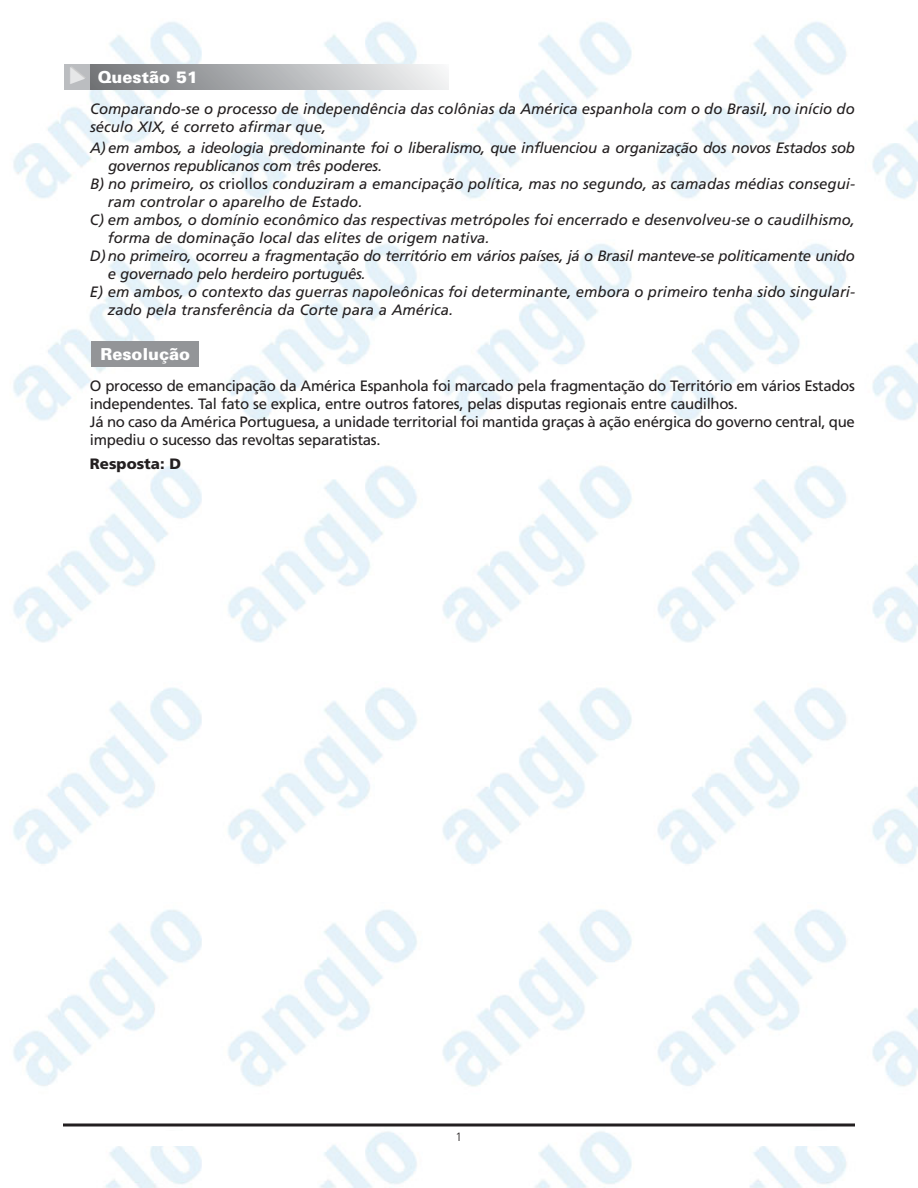
<style>
.page{position:relative;width:918px;height:1188px;background:#fff}
.page>*{position:absolute;margin:0;border:0;box-sizing:border-box;transform-origin:0 0}
.t1{font:900 16.5px "Univers";color:#fff}
.t2{font:italic 15px/18px "Frutiger";color:#231f20}
.t3{font:15px/18px "Frutiger";letter-spacing:-.02em;color:#231f20}
.t4{font:italic 15px "Frutiger";letter-spacing:-.02em;color:#231f20}
.t5{font:900 15px "Frutiger";color:#231f20}
.t6{font:300 12px "Frutiger";color:#231f20}
.s1{font-style:normal}
</style>
<div class="page">
<img style="left:13px;top:22px;width:905px;height:1166px">
<hr style="left:63px;top:1124px;width:792px;height:2px;background:#231f20">
<div style="left:63px;top:1131px;width:144px;height:15px;background:#fff"></div>
<div style="left:747px;top:1131px;width:108px;height:15px;background:#fff"></div>
<div style="left:92px;top:341px;width:108px;height:26px;background:#939598"></div>
<div style="left:89px;top:64px;width:360px;height:26px;background:linear-gradient(to right,#717376,#f3f4f5)"></div>
<div style="left:64px;top:64px;width:26px;height:26px;background:#bbbdc0"></div>
<p class="t1" style="left:98px;top:71px;width:102px">Questão 51</p>
<p class="t2" style="left:90px;top:101px;width:766px">Comparando-se o processo de independência das colônias da América espanhola com o do Brasil, no início do século XIX, é correto afirmar que,</p>
<p class="t4" style="left:90px;top:142px;width:767px">A) em ambos, a ideologia predominante foi o liberalismo, que influenciou a organização dos novos Estados sob</p>
<p class="t4" style="left:108px;top:160px;width:276px">governos republicanos com três poderes.</p>
<p class="t2" style="left:90px;top:176px;width:767px">B) no primeiro, os <span class="s1">criollos</span> conduziram a emancipação política, mas no segundo, as camadas médias consegui-</p>
<p class="t2" style="left:108px;top:194px;width:256px">ram controlar o aparelho de Estado.</p>
<p class="t2" style="left:90px;top:212px;width:767px">C) em ambos, o domínio econômico das respectivas metrópoles foi encerrado e desenvolveu-se o caudilhismo,</p>
<p class="t2" style="left:108px;top:230px;width:383px">forma de dominação local das elites de origem nativa.</p>
<p class="t4" style="left:90px;top:250px;width:766px">D) no primeiro, ocorreu a fragmentação do território em vários países, já o Brasil manteve-se politicamente unido</p>
<p class="t4" style="left:108px;top:268px;width:259px">e governado pelo herdeiro português.</p>
<p class="t2" style="left:90px;top:284px;width:767px">E) em ambos, o contexto das guerras napoleônicas foi determinante, embora o primeiro tenha sido singulari-</p>
<p class="t2" style="left:108px;top:302px;width:347px">zado pela transferência da Corte para a América.</p>
<p class="t1" style="left:100px;top:348px;width:91px">Resolução</p>
<p class="t3" style="left:90px;top:378px;width:767px">O processo de emancipação da América Espanhola foi marcado pela fragmentação do Território em vários Estados independentes. Tal fato se explica, entre outros fatores, pelas disputas regionais entre caudilhos.<br>Já no caso da América Portuguesa, a unidade territorial foi mantida graças à ação enérgica do governo central, que impediu o sucesso das revoltas separatistas.</p>
<p class="t5" style="left:90px;top:458px;width:93px">Resposta: D</p>
<p class="t6" style="left:456px;top:1132px;width:8px">1</p>
</div>
